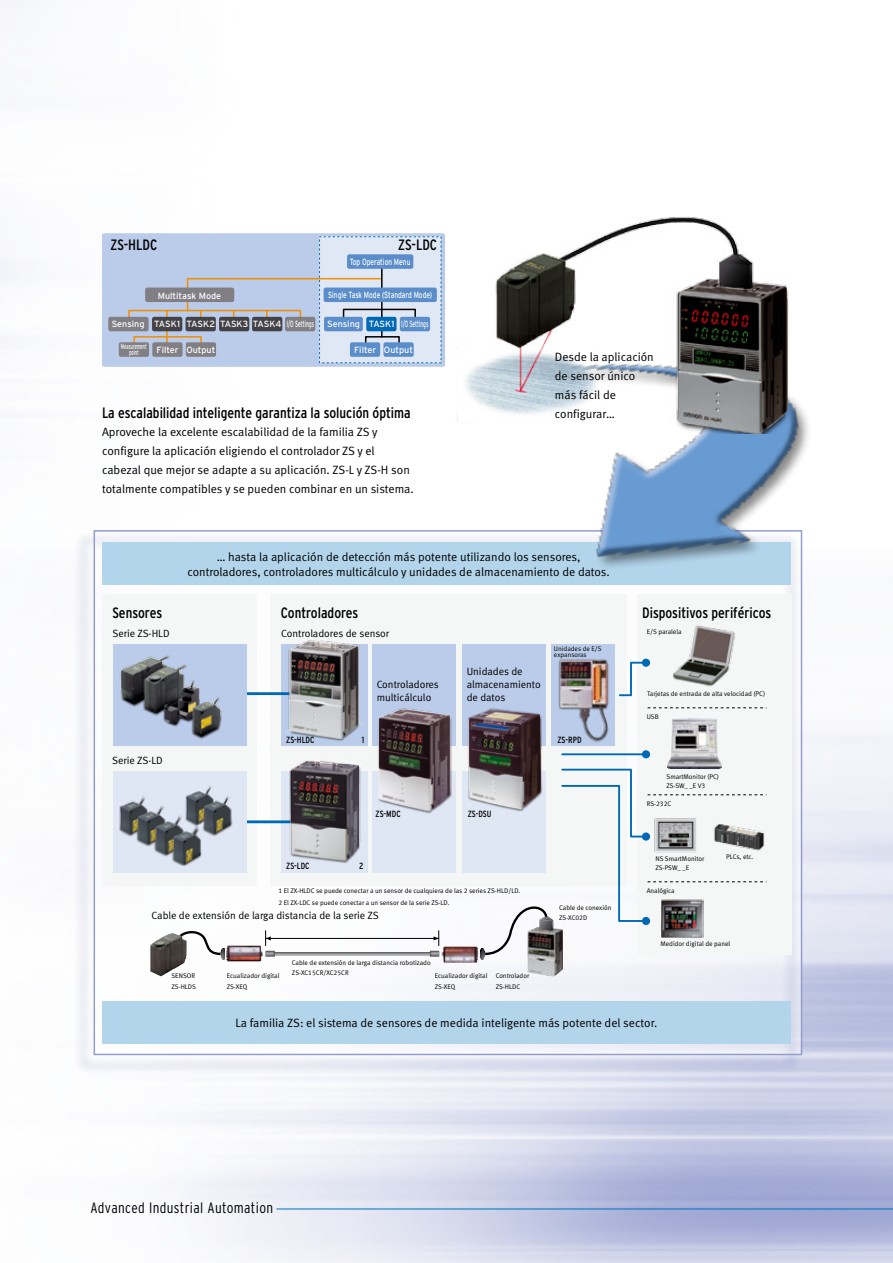
<style>
.page{position:relative;width:893px;height:1263px;background:#fff}
.page>*{position:absolute;margin:0;border:0;box-sizing:border-box;transform-origin:0 0}
.t1{font:condensed 15px "Interstate";color:#000}
.t2{font:300 condensed 15px "Interstate";letter-spacing:.025em;color:#000}
.t3{font:12px/18.8px "Meta Normal LF";color:#000}
.t4{font:10.5px/12.6px "Meta Normal LF";color:#000}
.t5{font:9px "Interstate";color:#fff}
.t6{font:9px "Interstate";color:#fff;scale:.73 1}
.t7{font:condensed 9px "Interstate";color:#000}
.t8{font:7.5px/6px "Interstate";color:#fff;text-align:center;scale:.55 1}
.t9{font:6.75px/10.5px "Meta Normal LF";color:#000}
</style>
<div class="page">
<img style="left:181px;top:733px;width:712px;height:530px">
<div style="left:73px;top:531px;width:730px;height:546px;background:#233285;opacity:.5"></div>
<img style="left:0;top:0;width:240px;height:934px">
<div style="left:102px;top:542px;width:689px;height:43px;background:#b3d5eb"></div>
<hr style="left:276px;top:1208px;width:617px;height:1px;background:#0072bd">
<img style="left:441px;top:407px;width:368px;height:173px">
<img style="left:441px;top:217px;width:359px;height:216px">
<div style="left:102px;top:1000px;width:689px;height:43px;background:#b3d5eb"></div>
<div style="left:102px;top:594px;width:155px;height:291px;background:#f5f6f6"></div>
<div style="left:637px;top:594px;width:155px;height:361px;background:#f5f6f6"></div>
<div style="left:270px;top:594px;width:356px;height:291px;background:#f5f6f6"></div>
<div style="left:281px;top:771px;width:87px;height:102px;background:#dfe6f4"></div>
<div style="left:373px;top:771px;width:83px;height:102px;background:#dfe6f4"></div>
<div style="left:462px;top:771px;width:84px;height:102px;background:#dfe6f4"></div>
<div style="left:113px;top:771px;width:134px;height:102px;background:#dfe6f4"></div>
<img style="left:527px;top:927px;width:36px;height:50px">
<img style="left:226px;top:945px;width:37px;height:16px">
<img style="left:441px;top:947px;width:37px;height:16px">
<img style="left:150px;top:932px;width:37px;height:44px">
<svg style="left:176px;top:930px;width:49px;height:29px"></svg>
<svg style="left:481px;top:900px;width:72px;height:59px"></svg>
<svg style="left:265px;top:930px;width:175px;height:27px"></svg>
<div style="left:642px;top:659px;width:8px;height:8px;background:#0068b4;border-radius:50%"></div>
<svg style="left:560px;top:661px;width:206px;height:262px"></svg>
<img style="left:113px;top:623px;width:255px;height:243px">
<div style="left:102px;top:233px;width:343px;height:134px;background:#bacce9;border-radius:2px"></div>
<div style="left:320px;top:237px;width:121px;height:126px;background:#e0e8f5"></div>
<hr style="left:381px;top:268px;width:2px;height:69px;background:#000">
<svg style="left:128px;top:277px;width:289px;height:70px"></svg>
<div style="left:108px;top:317px;width:41px;height:14px;background:#817f84;border-radius:2px"></div>
<div style="left:119px;top:342px;width:30px;height:15px;background:#817f84;border-radius:2px"></div>
<div style="left:152px;top:342px;width:31px;height:15px;background:#817f84;border-radius:2px"></div>
<div style="left:186px;top:342px;width:30px;height:15px;background:#817f84;border-radius:2px"></div>
<div style="left:285px;top:317px;width:30px;height:14px;background:#817f84;border-radius:2px"></div>
<div style="left:145px;top:288px;width:89px;height:14px;background:#817f84;border-radius:2px"></div>
<div style="left:152px;top:317px;width:30px;height:14px;background:#454247;border-radius:2px"></div>
<div style="left:186px;top:317px;width:30px;height:14px;background:#454247;border-radius:2px"></div>
<div style="left:219px;top:317px;width:30px;height:14px;background:#454247;border-radius:2px"></div>
<div style="left:252px;top:317px;width:30px;height:14px;background:#454247;border-radius:2px"></div>
<div style="left:324px;top:317px;width:39px;height:14px;background:#5a8dca;border-radius:2px"></div>
<div style="left:324px;top:288px;width:113px;height:14px;background:#5a8dca;border-radius:2px"></div>
<div style="left:347px;top:254px;width:66px;height:15px;background:#5a8dca;border-radius:2px"></div>
<div style="left:350px;top:342px;width:30px;height:15px;background:#5a8dca;border-radius:2px"></div>
<div style="left:383px;top:342px;width:31px;height:15px;background:#5a8dca;border-radius:2px"></div>
<div style="left:400px;top:317px;width:30px;height:14px;background:#5a8dca;border-radius:2px"></div>
<div style="left:366px;top:317px;width:31px;height:14px;background:#0068b4;border-radius:2px"></div>
<img style="left:661px;top:624px;width:88px;height:70px">
<img style="left:667px;top:718px;width:55px;height:51px">
<img style="left:646px;top:813px;width:57px;height:125px">
<img style="left:708px;top:822px;width:58px;height:30px">
<img style="left:372px;top:644px;width:246px;height:222px">
<p class="t1" style="left:111px;top:237px;width:48px">ZS-HLDC</p>
<p class="t1" style="left:398px;top:237px;width:40px">ZS-LDC</p>
<p class="t5" style="left:158px;top:290px;width:65px">Multitask Mode</p>
<p class="t5" style="left:112px;top:319px;width:204px">Sensing TASK1 TASK2 TASK3 TASK4 I/O Settings</p>
<p class="t8" style="left:121px;top:343px;width:49px">Measurement point</p>
<p class="t5" style="left:156px;top:345px;width:60px">Filter Output</p>
<p class="t6" style="left:350px;top:256px;width:85px">Top Operation Menu</p>
<p class="t6" style="left:328px;top:289px;width:144px">Single Task Mode (Standard Mode)</p>
<p class="t5" style="left:327px;top:319px;width:103px">Sensing TASK1 I/O Settings</p>
<p class="t5" style="left:354px;top:345px;width:60px">Filter Output</p>
<p class="t1" style="left:102px;top:404px;width:310px">La escalabilidad inteligente garantiza la solución óptima</p>
<p class="t3" style="left:102px;top:423px;width:313px">Aproveche la excelente escalabilidad de la familia ZS y configure la aplicación eligiendo el controlador ZS y el cabezal que mejor se adapte a su aplicación. ZS-L y ZS-H son totalmente compatibles y se pueden combinar en un sistema.</p>
<p class="t3" style="left:555px;top:348px;width:100px">Desde la aplicación de sensor único más fácil de configurar…</p>
<p class="t3" style="left:187px;top:549px;width:424px;line-height:15px;text-align:center">… hasta la aplicación de detección más potente utilizando los sensores, controladores, controladores multicálculo y unidades de almacenamiento de datos.</p>
<p class="t1" style="left:112px;top:604px;width:51px">Sensores</p>
<p class="t1" style="left:281px;top:604px;width:79px">Controladores</p>
<p class="t1" style="left:642px;top:604px;width:131px">Dispositivos periféricos</p>
<p class="t4" style="left:112px;top:626px;width:59px">Serie ZS-HLD</p>
<p class="t4" style="left:281px;top:626px;width:109px">Controladores de sensor</p>
<p class="t9" style="left:647px;top:626px;width:36px">E/S paralela</p>
<p class="t4" style="left:377px;top:678px;width:64px">Controladores multicálculo</p>
<p class="t4" style="left:467px;top:665px;width:76px">Unidades de almacenamiento de datos</p>
<p class="t9" style="left:554px;top:646px;width:49px;line-height:6px">Unidades de E/S expansoras</p>
<p class="t4" style="left:112px;top:754px;width:52px">Serie ZS-LD</p>
<p class="t7" style="left:286px;top:735px;width:30px">ZS-HLDC</p>
<p class="t7" style="left:557px;top:735px;width:26px">ZS-RPD</p>
<p class="t7" style="left:362px;top:735px;width:4px">1</p>
<p class="t7" style="left:286px;top:861px;width:25px">ZS-LDC</p>
<p class="t7" style="left:376px;top:809px;width:27px">ZS-MDC</p>
<p class="t7" style="left:468px;top:809px;width:25px">ZS-DSU</p>
<p class="t7" style="left:359px;top:861px;width:6px">2</p>
<p class="t9" style="left:279px;top:885px;width:243px;line-height:12px">1 El ZX-HLDC se puede conectar a un sensor de cualquiera de las 2 series ZS-HLD/LD.<br>2 El ZX-LDC se puede conectar a un sensor de la serie ZS-LD.</p>
<p class="t4" style="left:152px;top:909px;width:229px">Cable de extensión de larga distancia de la serie ZS</p>
<p class="t9" style="left:171px;top:970px;width:26px">SENSOR<br>ZS-HLDS</p>
<p class="t9" style="left:227px;top:970px;width:54px">Ecualizador digital<br>ZS-XEQ</p>
<p class="t9" style="left:292px;top:957px;width:140px">Cable de extensión de larga distancia robotizado<br>ZS-XC15CR/XC25CR</p>
<p class="t9" style="left:435px;top:970px;width:54px">Ecualizador digital<br>ZS-XEQ</p>
<p class="t9" style="left:496px;top:970px;width:35px">Controlador<br>ZS-HLDC</p>
<p class="t9" style="left:559px;top:902px;width:54px">Cable de conexión<br>ZS-XC02D</p>
<p class="t9" style="left:647px;top:688px;width:120px">Tarjetas de entrada de alta velocidad (PC)</p>
<p class="t9" style="left:647px;top:711px;width:14px">USB</p>
<p class="t9" style="left:666px;top:772px;width:54px;line-height:9px">SmartMonitor (PC)<br>ZS-SW_ _E V3</p>
<p class="t9" style="left:647px;top:798px;width:26px">RS-232C</p>
<p class="t9" style="left:656px;top:853px;width:50px;line-height:9px">NS SmartMonitor<br>ZS-PSW_ _E</p>
<p class="t9" style="left:647px;top:885px;width:30px">Analógica</p>
<p class="t9" style="left:726px;top:852px;width:29px">PLCs, etc.</p>
<p class="t9" style="left:660px;top:939px;width:71px">Medidor digital de panel</p>
<p class="t3" style="left:235px;top:1013px;width:424px">La familia ZS: el sistema de sensores de medida inteligente más potente del sector.</p>
<p class="t2" style="left:90px;top:1199px;width:184px">Advanced Industrial Automation</p>
</div>
